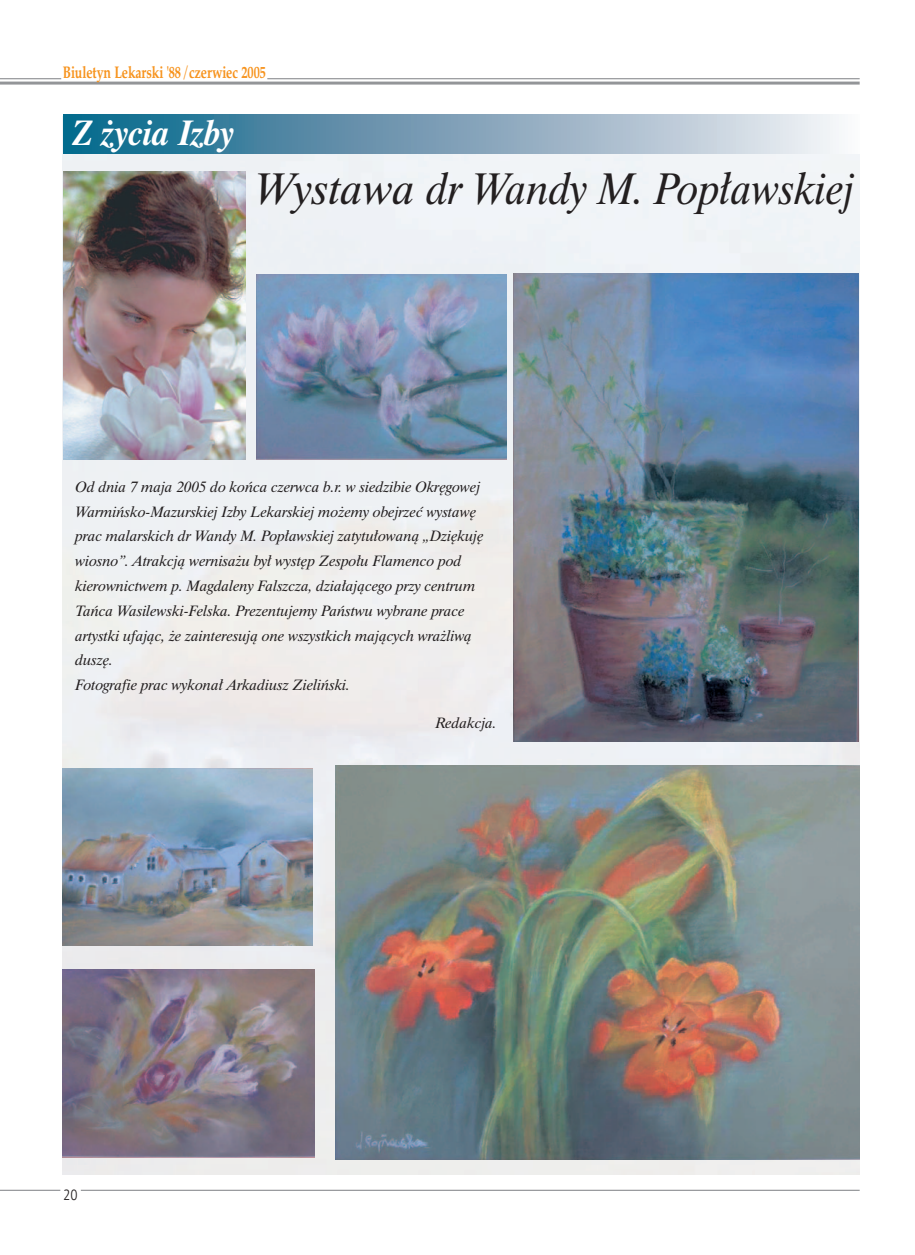
<style>
.page{position:relative;width:915px;height:1255px;background:#fff}
.page>*{position:absolute;margin:0;border:0;box-sizing:border-box;transform-origin:0 0}
.t1{font:italic 42px "Dutch 801 Rm PL";color:#231f20}
.t2{font:italic 700 33px "Dutch 801 Rm PL";letter-spacing:-.01em;color:#fff;scale:.95 1}
.t3{font:700 16.5px "Zapf Calligr PL";letter-spacing:-.005em;color:#f7931d;scale:.75 1}
.t4{font:15px "Humnst 777 Lt Cn EU";color:#231f20}
.t5{font:italic 14.25px/24.8px "Dutch 801 Rm PL";color:#231f20}
</style>
<div class="page">
<hr style="left:0;top:1189px;width:60px;height:1px;background:#939598">
<hr style="left:81px;top:1189px;width:778px;height:1px;background:#939598">
<hr style="left:0;top:82px;width:859px;height:3px;background:#939598">
<hr style="left:0;top:78px;width:61px;height:1px;background:#939598">
<hr style="left:267px;top:78px;width:592px;height:1px;background:#939598">
<img style="left:62px;top:116px;width:690px;height:686px">
<img style="left:752px;top:153px;width:107px;height:1021px">
<img style="left:62px;top:802px;width:691px;height:372px">
<div style="left:64px;top:115px;width:795px;height:38px;background:linear-gradient(to right,#066085,#faeff4)"></div>
<img style="left:64px;top:171px;width:182px;height:288px">
<img style="left:513px;top:273px;width:345px;height:468px">
<img style="left:335px;top:765px;width:524px;height:394px">
<img style="left:63px;top:969px;width:251px;height:188px">
<img style="left:63px;top:768px;width:250px;height:177px">
<img style="left:256px;top:274px;width:250px;height:185px">
<p class="t3" style="left:63px;top:62px;width:272px">Biuletyn Lekarski '88 / czerwiec 2005</p>
<h2 class="t2" style="left:72px;top:110px;width:173px">Z życia Izby</h2>
<h1 class="t1" style="left:255px;top:161px;width:600px">Wystawa dr Wandy M. Popławskiej</h1>
<p class="t5" style="left:75px;top:474px;width:409px">Od dnia 7 maja 2005 do końca czerwca b.r. w siedzibie Okręgowej Warmińsko-Mazurskiej Izby Lekarskiej możemy obejrzeć wystawę prac malarskich dr Wandy M. Popławskiej zatytułowaną „Dziękuję wiosno”. Atrakcją wernisażu był występ Zespołu Flamenco pod kierownictwem p. Magdaleny Falszcza, działającego przy centrum Tańca Wasilewski-Felska. Prezentujemy Państwu wybrane prace artystki ufając, że zainteresują one wszystkich mających wrażliwą duszę.<br>Fotografie prac wykonał Arkadiusz Zieliński.</p>
<p class="t5" style="left:435px;top:710px;width:63px">Redakcja.</p>
<p class="t4" style="left:63px;top:1185px;width:16px">20</p>
</div>
